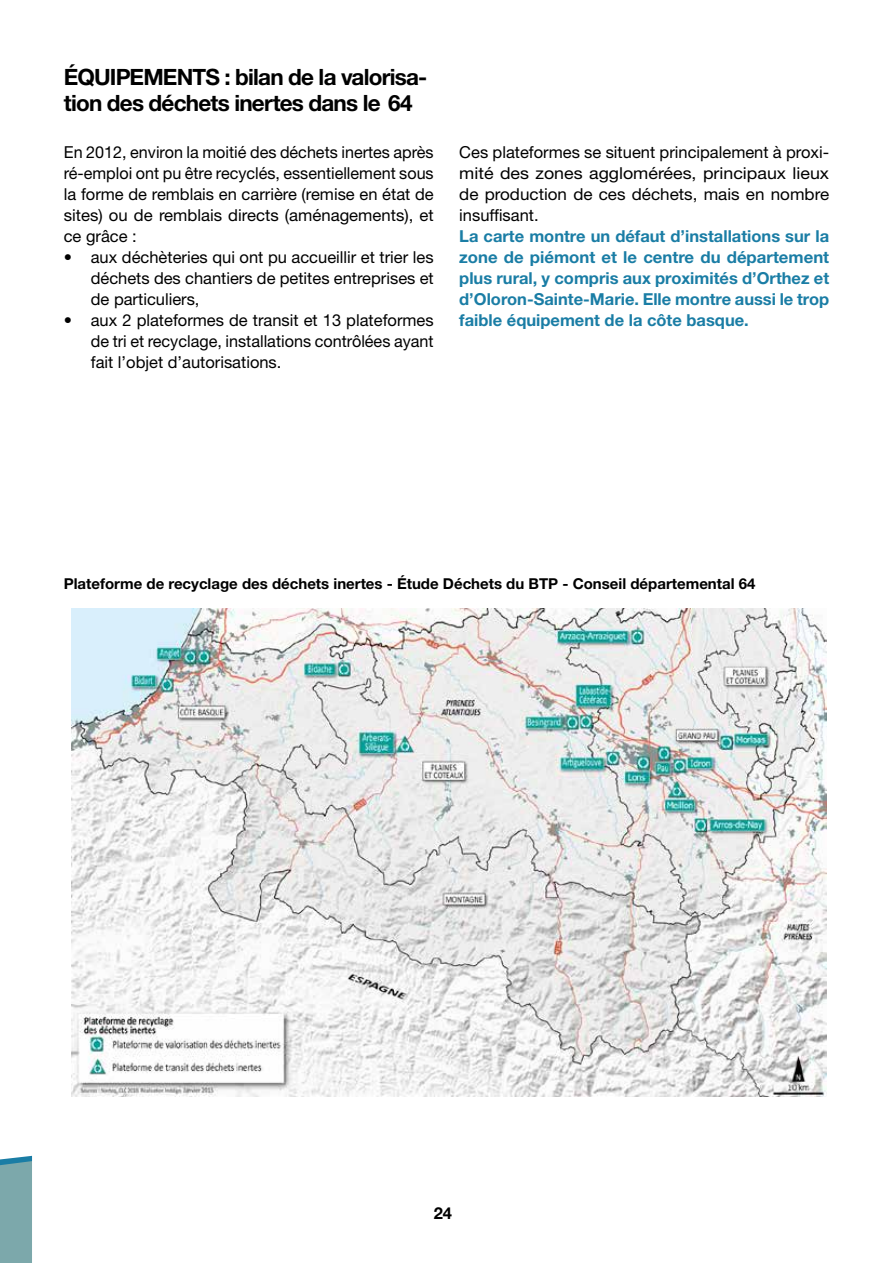
<style>
.page{position:relative;width:893px;height:1263px;background:#fff}
.page>*{position:absolute;margin:0;border:0;box-sizing:border-box;transform-origin:0 0}
.t1{font:700 22.5px/26.2px "Helvetica Neue LT Std";letter-spacing:-.035em;color:#000}
.t2{font:16.5px/21px "Helvetica Neue LT Std";color:#000;text-align:justify}
.t3{font:700 16.5px/21px "Helvetica Neue LT Std";color:#1a7da5;text-align:justify}
.t4{font:700 16.5px "Helvetica Neue LT Std";color:#000}
.t5{font:700 15px "Helvetica Neue LT Std";color:#000}
</style>
<div class="page">
<svg style="left:0;top:1156px;width:32px;height:107px;background:#78a7ab"></svg>
<img style="left:71px;top:608px;width:755px;height:488px">
<h1 class="t1" style="left:64px;top:63px;width:365px">ÉQUIPEMENTS : bilan de la valorisa&shy;tion des déchets inertes dans le 64</h1>
<p class="t2" style="left:64px;top:142px;width:371px">En 2012, environ la moitié des déchets inertes après ré-emploi ont pu être recyclés, essentiellement sous la forme de remblais en carrière (remise en état de sites) ou de remblais directs (aménagements), et ce grâce :</p>
<p class="t2" style="left:91px;top:247px;width:344px;text-indent:-27px">• aux déchèteries qui ont pu accueillir et trier les déchets des chantiers de petites entreprises et de particuliers,</p>
<p class="t2" style="left:91px;top:310px;width:344px;text-indent:-27px">• aux 2 plateformes de transit et 13 plateformes de tri et recyclage, installations contrôlées ayant fait l’objet d’autorisations.</p>
<p class="t2" style="left:459px;top:142px;width:371px">Ces plateformes se situent principalement à proxi&shy;mité des zones agglomérées, principaux lieux de production de ces déchets, mais en nombre insuffisant.</p>
<p class="t3" style="left:459px;top:226px;width:371px">La carte montre un défaut d’installations sur la zone de piémont et le centre du département plus rural, y compris aux proximités d’Orthez et d’Oloron-Sainte-Marie. Elle montre aussi le trop faible équipement de la côte basque.</p>
<p class="t5" style="left:64px;top:574px;width:693px">Plateforme de recyclage des déchets inertes - Étude Déchets du BTP - Conseil départemental 64</p>
<p class="t4" style="left:434px;top:1203px;width:20px">24</p>
</div>
